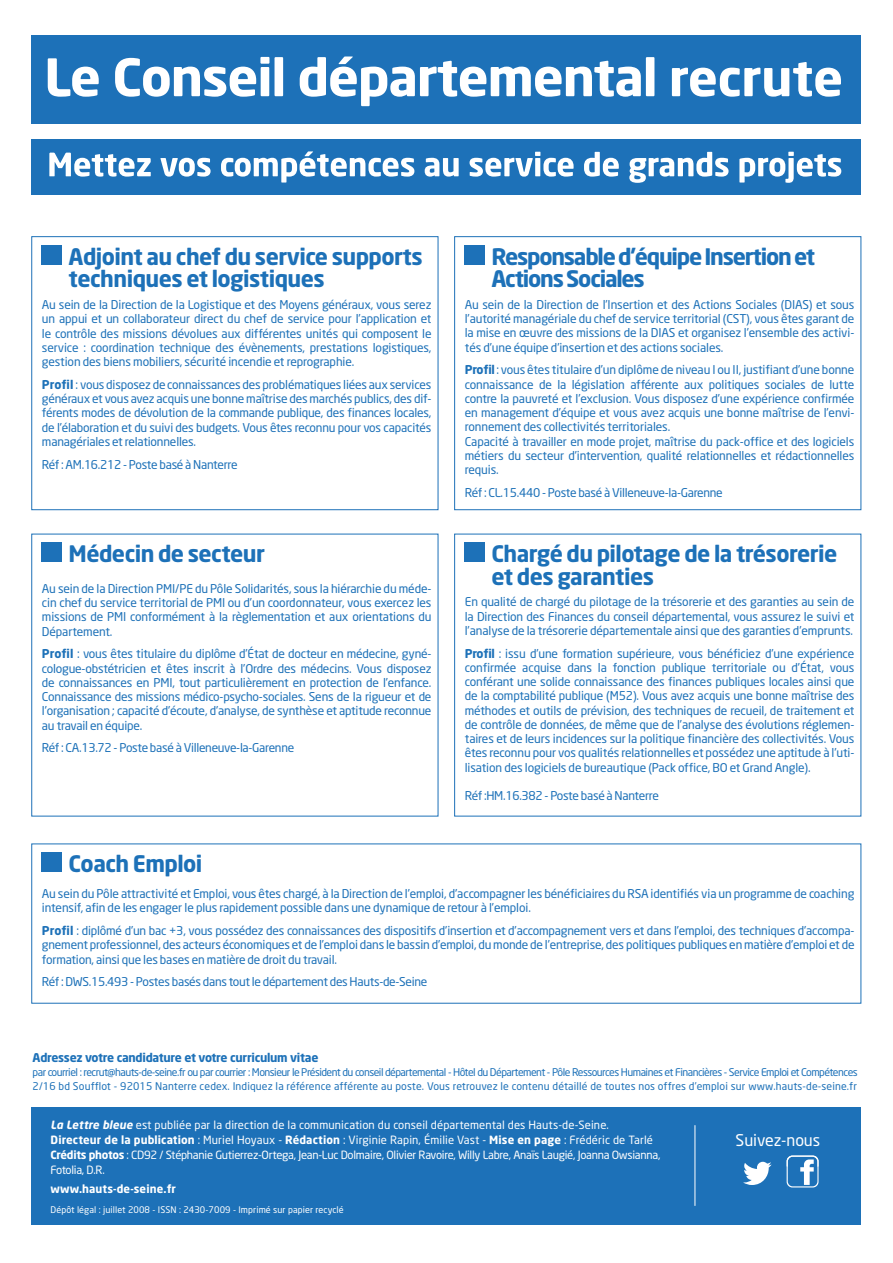
<style>
.page{position:relative;width:893px;height:1263px;background:#fff}
.page>*{position:absolute;margin:0;border:0;box-sizing:border-box;transform-origin:0 0}
.t1{font:700 22.5px/22.5px "Neo Sans";letter-spacing:-.025em;color:#1d71b8}
.t2{font:700 22.5px/22.5px "Neo Sans";letter-spacing:-.055em;color:#1d71b8}
.t3{font:15.9px "Neo Sans";letter-spacing:-.005em;color:#fff}
.t4{font:12px/14.2px "Neo Sans";letter-spacing:-.01em;color:#1d71b8;text-align:justify}
.t5{font:700 12px "Neo Sans";letter-spacing:-.025em;color:#1d71b8}
.t6{font:11.25px/15px "Neo Sans";letter-spacing:-.005em;color:#fff}
.t7{font:700 11.25px "Neo Sans";letter-spacing:.01em;color:#fff}
.t8{font:10.5px/14.2px "Neo Sans";letter-spacing:-.05em;color:#1d71b8}
.t9{font:9px "Neo Sans";letter-spacing:.01em;color:#fff}
.s1{font-weight:700}
.s2{font-weight:700;font-style:italic}
</style>
<div class="page">
<div style="left:32px;top:35px;width:829px;height:89px;background:#1d71b8"></div>
<div style="left:32px;top:1107px;width:829px;height:118px;background:#1d71b8"></div>
<hr style="left:695px;top:1125px;width:1px;height:81px;background:#fff">
<svg style="left:743px;top:1162px;width:29px;height:23px"></svg>
<svg style="left:787px;top:1155px;width:31px;height:32px"></svg>
<div style="left:31px;top:236px;width:407px;height:274px;border:1px solid #1d71b8"></div>
<div style="left:454px;top:236px;width:407px;height:274px;border:1px solid #1d71b8"></div>
<div style="left:42px;top:542px;width:20px;height:20px;background:#1d71b8"></div>
<div style="left:42px;top:852px;width:20px;height:20px;background:#1d71b8"></div>
<div style="left:42px;top:245px;width:20px;height:20px;background:#1d71b8"></div>
<div style="left:465px;top:542px;width:20px;height:20px;background:#1d71b8"></div>
<div style="left:465px;top:245px;width:20px;height:20px;background:#1d71b8"></div>
<div style="left:32px;top:140px;width:829px;height:55px;background:#1d71b8"></div>
<svg style="left:49px;top:153px;width:102px;height:24px"></svg>
<svg style="left:160px;top:158px;width:51px;height:19px"></svg>
<svg style="left:221px;top:151px;width:193px;height:32px"></svg>
<svg style="left:425px;top:158px;width:34px;height:19px"></svg>
<svg style="left:470px;top:152px;width:104px;height:25px"></svg>
<svg style="left:584px;top:152px;width:35px;height:25px"></svg>
<svg style="left:629px;top:152px;width:99px;height:31px"></svg>
<svg style="left:739px;top:152px;width:102px;height:31px"></svg>
<svg style="left:48px;top:58px;width:51px;height:39px"></svg>
<svg style="left:115px;top:57px;width:154px;height:40px"></svg>
<div style="left:275px;top:57px;width:8px;height:39px;background:#fff"></div>
<svg style="left:300px;top:56px;width:341px;height:50px"></svg>
<div style="left:646px;top:57px;width:8px;height:39px;background:#fff"></div>
<svg style="left:672px;top:62px;width:169px;height:35px"></svg>
<h1 class="t1" style="left:69px;top:245px;width:356px">Adjoint au chef du service supports techniques et logistiques</h1>
<p class="t4" style="left:42px;top:297px;width:391px">Au sein de la Direction de la Logistique et des Moyens généraux, vous serez un appui et un collaborateur direct du chef de service pour l’application et le contrôle des missions dévolues aux différentes unités qui composent le service : coordination technique des évènements, prestations logistiques, gestion des biens mobiliers, sécurité incendie et reprographie.</p>
<p class="t4" style="left:42px;top:377px;width:391px"><span class="s1">Profil</span> : vous disposez de connaissances des problématiques liées aux services généraux et vous avez acquis une bonne maîtrise des marchés publics, des dif&shy;férents modes de dévolution de la commande publique, des finances locales, de l’élaboration et du suivi des budgets. Vous êtes reconnu pour vos capacités managériales et relationnelles.</p>
<p class="t4" style="left:42px;top:457px;width:197px">Réf : AM.16.212 - Poste basé à Nanterre</p>
<h1 class="t1" style="left:69px;top:542px;width:198px">Médecin de secteur</h1>
<p class="t4" style="left:42px;top:581px;width:391px">Au sein de la Direction PMI/PE du Pôle Solidarités, sous la hiérarchie du méde&shy;cin chef du service territorial de PMI ou d’un coordonnateur, vous exercez les missions de PMI conformément à la règlementation et aux orientations du Département.</p>
<p class="t4" style="left:42px;top:647px;width:391px"><span class="s1">Profil</span> : vous êtes titulaire du diplôme d’État de docteur en médecine, gyné&shy;cologue-obstétricien et êtes inscrit à l’Ordre des médecins. Vous disposez de connaissances en PMI, tout particulièrement en protection de l’enfance.<br>Connaissance des missions médico-psycho-sociales. Sens de la rigueur et de l’organisation ; capacité d’écoute, d’analyse, de synthèse et aptitude reconnue au travail en équipe.</p>
<p class="t4" style="left:42px;top:741px;width:254px">Réf : CA.13.72 - Poste basé à Villeneuve-la-Garenne</p>
<h1 class="t1" style="left:69px;top:852px;width:135px">Coach Emploi</h1>
<h1 class="t2" style="left:491px;top:245px;width:325px">Responsable d’équipe Insertion et<br>Actions Sociales</h1>
<p class="t4" style="left:465px;top:297px;width:391px">Au sein de la Direction de l’Insertion et des Actions Sociales (DIAS) et sous l’autorité managériale du chef de service territorial (CST), vous êtes garant de la mise en œuvre des missions de la DIAS et organisez l’ensemble des activi&shy;tés d’une équipe d’insertion et des actions sociales.</p>
<p class="t4" style="left:465px;top:363px;width:391px;text-align:left"><span class="s1">Profil</span> : vous êtes titulaire d’un diplôme de niveau I ou II, justifiant d’une bonne connaissance de la législation afférente aux politiques sociales de lutte contre la pauvreté et l’exclusion. Vous disposez d’une expérience confirmée en management d’équipe et vous avez acquis une bonne maîtrise de l’envi&shy;ronnement des collectivités territoriales.<br>Capacité à travailler en mode projet, maîtrise du pack-office et des logiciels métiers du secteur d’intervention, qualité relationnelles et rédactionnelles requis.</p>
<p class="t4" style="left:465px;top:485px;width:259px">Réf : CL.15.440 - Poste basé à Villeneuve-la-Garenne</p>
<h1 class="t1" style="left:491px;top:542px;width:347px">Chargé du pilotage de la trésorerie et des garanties</h1>
<p class="t4" style="left:465px;top:595px;width:391px">En qualité de chargé du pilotage de la trésorerie et des garanties au sein de la Direction des Finances du conseil départemental, vous assurez le suivi et l’analyse de la trésorerie départementale ainsi que des garanties d’emprunts.</p>
<p class="t4" style="left:465px;top:646px;width:391px"><span class="s1">Profil</span> : issu d’une formation supérieure, vous bénéficiez d’une expérience confirmée acquise dans la fonction publique territoriale ou d’État, vous conférant une solide connaissance des finances publiques locales ainsi que de la comptabilité publique (M52). Vous avez acquis une bonne maîtrise des méthodes et outils de prévision, des techniques de recueil, de traitement et de contrôle de données, de même que de l’analyse des évolutions réglemen&shy;taires et de leurs incidences sur la politique financière des collectivités. Vous êtes reconnu pour vos qualités relationnelles et possédez une aptitude à l’uti&shy;lisation des logiciels de bureautique (Pack office, BO et Grand Angle).</p>
<p class="t4" style="left:465px;top:788px;width:196px">Réf :HM.16.382 - Poste basé à Nanterre</p>
<p class="t4" style="left:42px;top:886px;width:814px">Au sein du Pôle attractivité et Emploi, vous êtes chargé, à la Direction de l’emploi, d'accompagner les bénéficiaires du RSA identifiés via un programme de coaching intensif, afin de les engager le plus rapidement possible dans une dynamique de retour à l’emploi.</p>
<p class="t4" style="left:42px;top:923px;width:814px"><span class="s1">Profil</span> : diplômé d’un bac +3, vous possédez des connaissances des dispositifs d’insertion et d’accompagnement vers et dans l’emploi, des techniques d’accompa&shy;gnement professionnel, des acteurs économiques et de l’emploi dans le bassin d’emploi, du monde de l’entreprise, des politiques publiques en matière d’emploi et de formation, ainsi que les bases en matière de droit du travail.</p>
<p class="t4" style="left:42px;top:975px;width:387px">Réf : DWS.15.493 - Postes basés dans tout le département des Hauts-de-Seine</p>
<p class="t5" style="left:33px;top:1049px;width:287px">Adressez votre candidature et votre curriculum vitae</p>
<p class="t8" style="left:33px;top:1065px;width:827px">par courriel : recrut@hauts-de-seine.fr ou par courrier : Monsieur le Président du conseil départemental - Hôtel du Département - Pôle Ressources Humaines et Financières - Service Emploi et Compétences<br>2/16 bd Soufflot - 92015 Nanterre cedex. Indiquez la référence afférente au poste. Vous retrouvez le contenu détaillé de toutes nos offres d’emploi sur www.hauts-de-seine.fr</p>
<p class="t6" style="left:51px;top:1117px;width:611px"><span class="s2">La Lettre bleue</span> est publiée par la direction de la communication du conseil départemental des Hauts-de-Seine.<br><span class="s1">Directeur de la publication</span> : Muriel Hoyaux - <span class="s1">Rédaction</span> : Virginie Rapin, Émilie Vast - <span class="s1">Mise en page</span> : Frédéric de Tarlé <span class="s1">Crédits photos</span> : CD92 / Stéphanie Gutierrez-Ortega, Jean-Luc Dolmaire, Olivier Ravoire, Willy Labre, Anaïs Laugié, Joanna Owsianna, Fotolia, D.R.</p>
<p class="t7" style="left:51px;top:1182px;width:127px">www.hauts-de-seine.fr</p>
<p class="t9" style="left:51px;top:1204px;width:295px">Dépôt légal : juillet 2008 - ISSN : 2430-7009 - Imprimé sur papier recyclé</p>
<h2 class="t3" style="left:736px;top:1130px;width:86px">Suivez-nous</h2>
</div>
